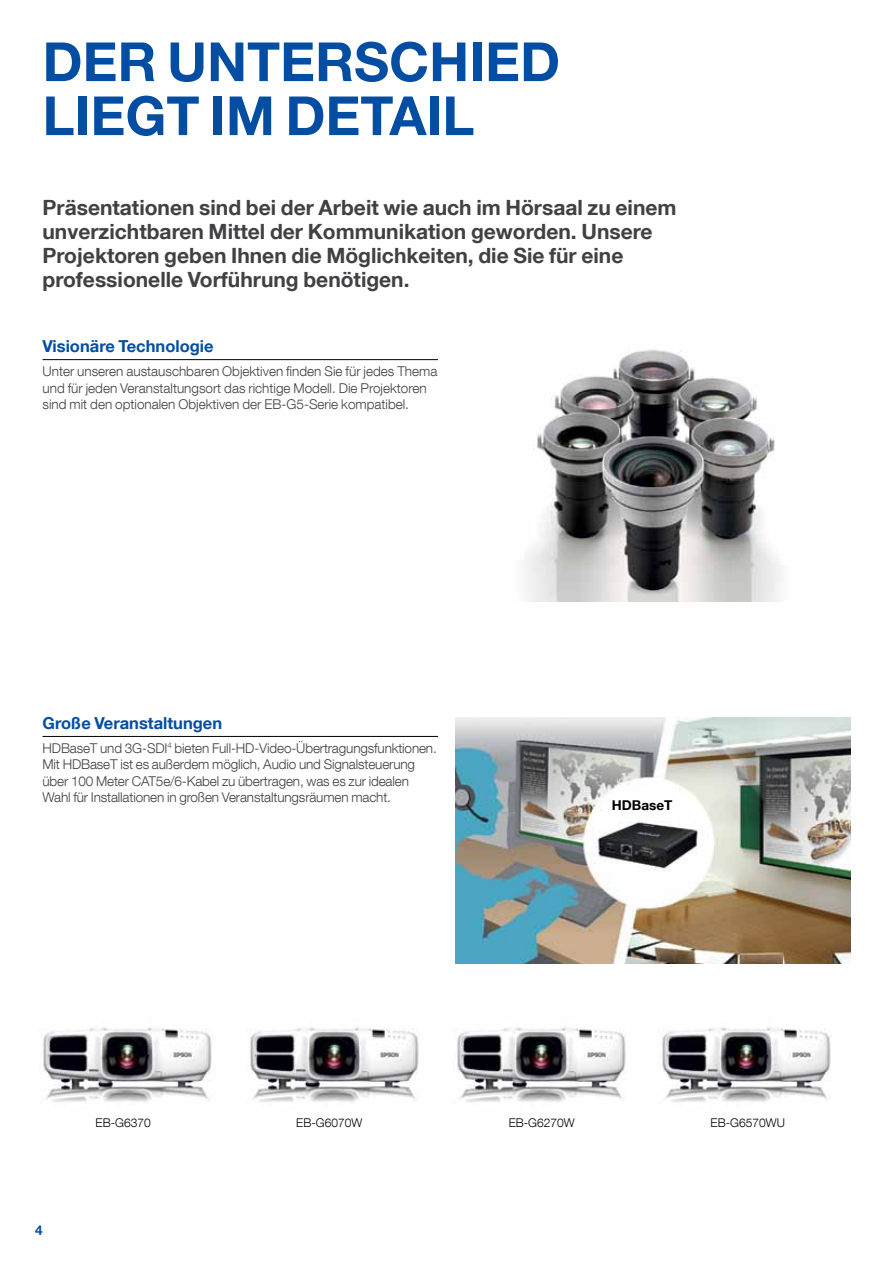
<style>
.page{position:relative;width:893px;height:1263px;background:#fff}
.page>*{position:absolute;margin:0;border:0;box-sizing:border-box;transform-origin:0 0}
.t1{font:700 54px/54px "Helvetica Neue LT Com";color:#034ea2}
.t2{font:700 21px/24px "Helvetica Neue LT Com";color:#414042}
.t3{font:700 16.5px "Helvetica Neue LT Com";color:#034ea2}
.t4{font:300 13.5px/16.5px "Helvetica Neue LT Com";letter-spacing:-.01em;color:#414042}
.t5{font:700 13.5px "Helvetica Neue LT Com";color:#000}
.t6{font:700 13.5px "Helvetica Neue LT Com";color:#034ea2}
.t7{font:300 12px "Helvetica Neue LT Com";color:#000}
</style>
<div class="page">
<img style="left:455px;top:717px;width:395px;height:247px">
<hr style="left:43px;top:359px;width:395px;height:1px;background:#000">
<img style="left:526px;top:349px;width:255px;height:252px">
<img style="left:43px;top:1027px;width:788px;height:75px">
<hr style="left:43px;top:736px;width:395px;height:1px;background:#000">
<h1 class="t1" style="left:43px;top:33px;width:519px">DER UNTERSCHIED<br>LIEGT IM DETAIL</h1>
<h2 class="t2" style="left:43px;top:195px;width:636px">Präsentationen sind bei der Arbeit wie auch im Hörsaal zu einem unverzichtbaren Mittel der Kommunikation geworden. Unsere Projektoren geben Ihnen die Möglichkeiten, die Sie für eine professionelle Vorführung benötigen.</h2>
<p class="t3" style="left:43px;top:336px;width:173px">Visionäre Technologie</p>
<p class="t4" style="left:43px;top:363px;width:396px">Unter unseren austauschbaren Objektiven finden Sie für jedes Thema und für jeden Veranstaltungsort das richtige Modell. Die Projektoren sind mit den optionalen Objektiven der EB-G5-Serie kompatibel.</p>
<p class="t3" style="left:43px;top:712px;width:181px">Große Veranstaltungen</p>
<p class="t4" style="left:43px;top:739px;width:396px">HDBaseT und 3G-SDI<sup>4</sup> bieten Full-HD-Video-Übertragungsfunktionen.<br>Mit HDBaseT ist es außerdem möglich, Audio und Signalsteuerung über 100 Meter CAT5e/6-Kabel zu übertragen, was es zur idealen Wahl für Installationen in großen Veranstaltungsräumen macht.</p>
<p class="t5" style="left:612px;top:797px;width:62px">HDBaseT</p>
<p class="t6" style="left:35px;top:1222px;width:9px">4</p>
<p class="t7" style="left:96px;top:1115px;width:57px">EB-G6370</p>
<p class="t7" style="left:296px;top:1115px;width:68px">EB-G6070W</p>
<p class="t7" style="left:509px;top:1115px;width:68px">EB-G6270W</p>
<p class="t7" style="left:711px;top:1115px;width:76px">EB-G6570WU</p>
</div>
